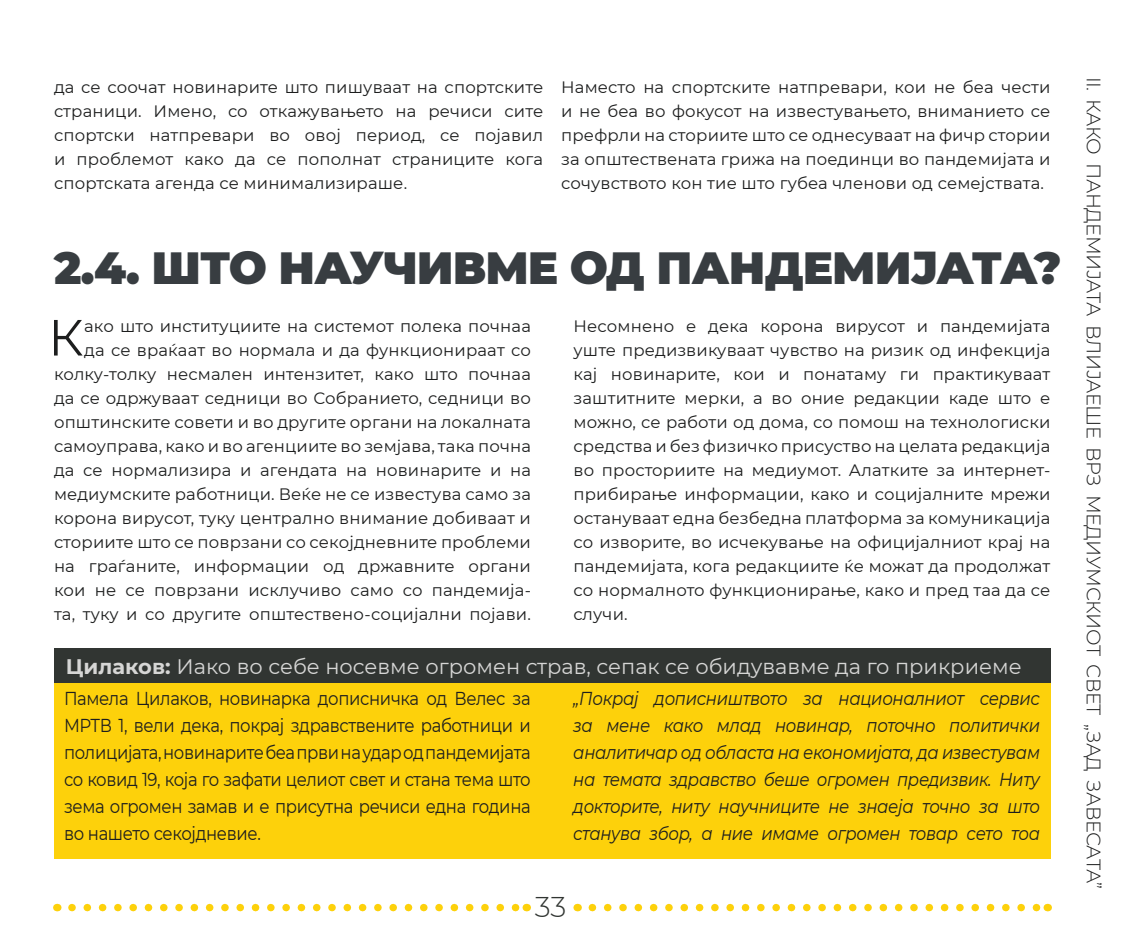
<style>
.page{position:relative;width:1127px;height:936px;background:#fff}
.page>*{position:absolute;margin:0;border:0;box-sizing:border-box;transform-origin:0 0}
.t1{font:50.85px "Montserrat";color:#1d1e1e}
.t2{font:900 45px "Montserrat";letter-spacing:-.02em;color:#383d41}
.t3{font:300 28.5px "Montserrat";color:#313532}
.t4{font:21px "Montserrat";color:#d6d6d5}
.t5{font:300 19.5px "Montserrat";letter-spacing:-.02em;color:#1d1e1e}
.t6{font:italic 18.6px/27.2px "Montserrat";letter-spacing:-.02em;color:#1d1e1e;text-align:justify;scale:.88 1}
.t7{font:18.6px/27.2px "Montserrat";letter-spacing:-.02em;color:#1d1e1e;text-align:justify;scale:.88 1}
.t8{font:16.5px/24px "Montserrat";letter-spacing:.01em;color:#1d1e1e;text-align:justify}
.s1{font-weight:700}
</style>
<div class="page">
<div style="left:54px;top:682px;width:996px;height:177px;background:#fdd10b"></div>
<div style="left:54px;top:648px;width:996px;height:34px;background:#313532"></div>
<svg style="left:72px;top:903px;width:447px;height:8px"></svg>
<svg style="left:592px;top:903px;width:447px;height:8px"></svg>
<p class="t8" style="left:54px;top:74px;width:491px">да се соочат новинарите што пишуваат на спортските страници. Имено, со откажувањето на речиси сите спортски натпревари во овој период, се појавил и проблемот како да се пополнат страниците кога спортската агенда се минимализираше.</p>
<p class="t8" style="left:561px;top:74px;width:491px">Наместо на спортските натпревари, кои не беа чести и не беа во фокусот на известувањето, вниманието се префрли на сториите што се однесуваат на фичр стории за општествената грижа на поединци во пандемијата и сочувството кон тие што губеа членови од семејствата.</p>
<h2 class="t2" style="left:54px;top:234px;width:1009px">2.4. ШТО НАУЧИВМЕ ОД ПАНДЕМИЈАТА?</h2>
<h1 class="t1" style="left:48px;top:302px;width:37px">К</h1>
<p class="t8" style="left:54px;top:313px;width:478px;text-align:right">ако што институциите на системот полека почнаа<br>да се враќаат во нормала и да функционираат со колку-толку несмален интензитет, како што почнаа да се одржуваат седници во Собранието, седници во општинските совети и во другите органи на локалната самоуправа, како и во агенциите во земјава, така почна да се нормализира и агендата на новинарите и на медиумските работници. Веќе не се известува само за корона вирусот, туку централно внимание добиваат и сториите што се поврзани со секојдневните проблеми на граѓаните, информации од државните органи кои не се поврзани исклучиво само со пандемија&shy;та, туку и со другите општествено-социјални појави.</p>
<p class="t8" style="left:573px;top:313px;width:478px">Несомнено е дека корона вирусот и пандемијата уште предизвикуваат чувство на ризик од инфекција кај новинарите, кои и понатаму ги практикуваат заштитните мерки, а во оние редакции каде што е можно, се работи од дома, со помош на технологиски средства и без физичко присуство на целата редакција во просториите на медиумот. Алатките за интернет&shy;прибирање информации, како и социјалните мрежи остануваат една безбедна платформа за комуникација со изворите, во исчекување на официјалниот крај на пандемијата, кога редакциите ќе можат да продолжат со нормалното функционирање, како и пред таа да се случи.</p>
<p class="t4" style="left:66px;top:652px;width:957px"><span class="s1">Цилаков:</span> Иако во себе носевме огромен страв, сепак се обидувавме да го прикриеме</p>
<p class="t7" style="left:64px;top:683px;width:532px">Памела Цилаков, новинарка дописничка од Велес за МРТВ 1, вели дека, покрај здравствените работници и полицијата, новинарите беа први на удар од пандемијата со ковид 19, која го зафати целиот свет и стана тема што зема огромен замав и е присутна речиси една година во нашето секојдневие.</p>
<p class="t6" style="left:573px;top:683px;width:532px">„Покрај дописништвото за националниот сервис за мене како млад новинар, поточно политички аналитичар од областа на економијата, да известувам на темата здравство беше огромен предизвик. Ниту докторите, ниту научниците не знаеја точно за што станува збор, а ние имаме огромен товар сето тоа</p>
<h3 class="t3" style="left:535px;top:887px;width:33px">33</h3>
<p class="t5" style="left:1107px;top:77px;width:813px;rotate:90deg">II. КАКО ПАНДЕМИЈАТА ВЛИЈАЕШЕ ВРЗ МЕДИУМСКИОТ СВЕТ ,,ЗАД ЗАВЕСАТА”</p>
</div>
